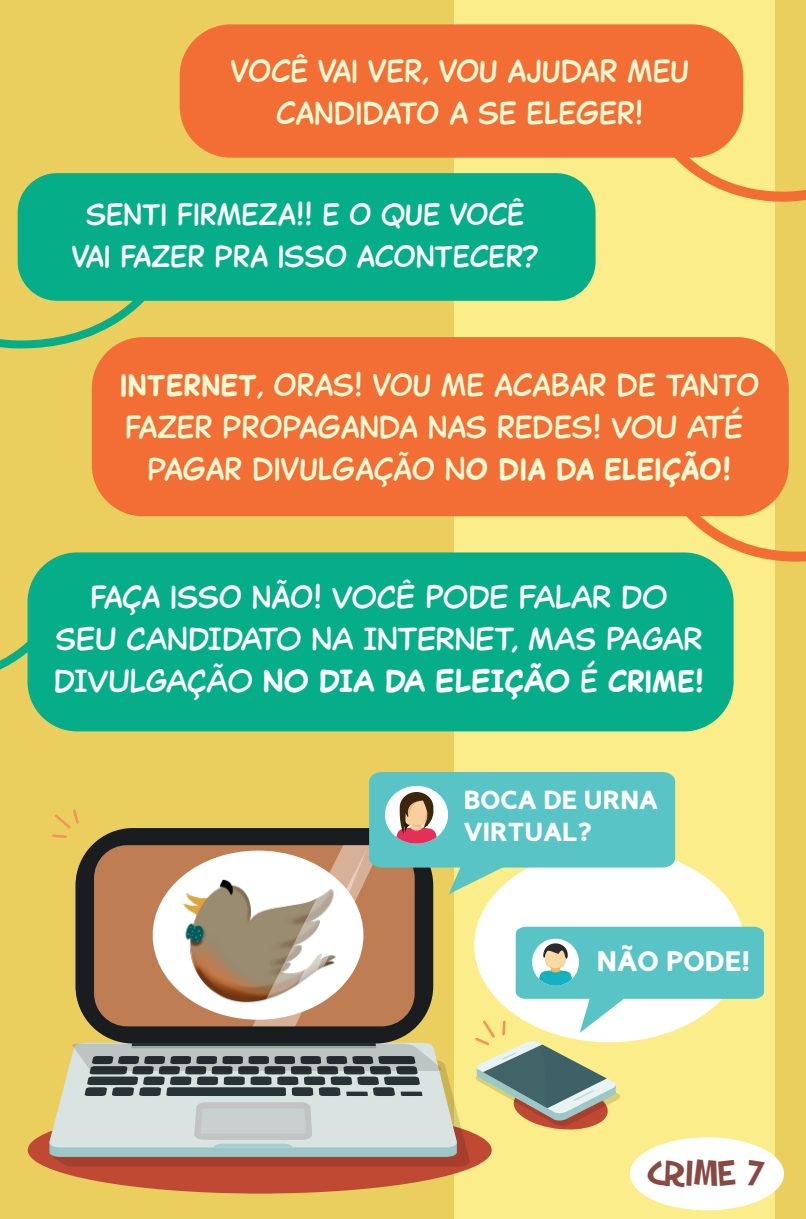
<style>
.page{position:relative;width:806px;height:1219px;background:#fff}
.page>*{position:absolute;margin:0;border:0;box-sizing:border-box;transform-origin:0 0}
.t1{font:38px "SF Slapstick Comic";color:#884943}
.t2{font:30px/42px "Captain Comic";color:#fcf9d3;text-align:center}
.t3{font:30px/42px "Captain Comic";color:#fff;text-align:center}
.t4{font:29px/42px "Captain Comic";color:#fff;text-align:center}
.t5{font:900 28px "Perspective Sans";color:#fff;scale:.96 1}
.t6{font:900 26px/32px "Perspective Sans";color:#fff;scale:.96 1}
.s1{font-weight:700}
</style>
<div class="page">
<div style="left:0;top:0;width:805px;height:1219px;background:#eacf5f"></div>
<div style="left:454px;top:0;width:320px;height:1219px;background:#faed8a"></div>
<div style="left:18px;top:173px;width:577px;height:128px;background:#05ae89;border-radius:39px"></div>
<div style="left:92px;top:337px;width:696px;height:179px;background:#f26e35;border-radius:51px"></div>
<div style="left:27px;top:552px;width:706px;height:179px;background:#05ae89;border-radius:49px"></div>
<div style="left:28px;top:1106px;width:463px;height:87px;background:#c04934;border-radius:50%"></div>
<svg style="left:54px;top:1147px;width:415px;height:20px;background:#a83f2d"></svg>
<svg style="left:49px;top:1147px;width:408px;height:10px;background:#9dc6c5"></svg>
<svg style="left:52px;top:772px;width:711px;height:375px"></svg>
<div style="left:179px;top:24px;width:563px;height:134px;background:#f26e35;border-radius:51px"></div>
<svg style="left:0;top:616px;width:30px;height:81px"></svg>
<svg style="left:0;top:280px;width:159px;height:81px"></svg>
<svg style="left:667px;top:490px;width:138px;height:83px"></svg>
<svg style="left:654px;top:130px;width:151px;height:83px"></svg>
<div style="left:629px;top:1137px;width:154px;height:73px;background:#fff;border-radius:50%"></div>
<p class="t2" style="left:231px;top:50px;width:459px">VOCÊ VAI VER, VOU AJUDAR MEU<br>CANDIDATO A SE ELEGER!</p>
<p class="t4" style="left:72px;top:193px;width:468px">SENTI FIRMEZA!! E O QUE VOCÊ<br>VAI FAZER PRA ISSO ACONTECER?</p>
<p class="t2" style="left:120px;top:363px;width:640px"><span class="s1">INTERNET</span>, ORAS! VOU ME ACABAR DE TANTO<br>FAZER PROPAGANDA NAS REDES! VOU ATÉ<br>PAGAR DIVULGAÇÃO N<span class="s1">O DIA DA ELEIÇÃO!</span></p>
<p class="t3" style="left:54px;top:576px;width:651px">FAÇA ISSO NÃO! VOCÊ PODE FALAR DO<br>SEU CANDIDATO NA INTERNET, MAS PAGAR<br>DIVULGAÇÃO <span class="s1">NO DIA DA ELEIÇÃO</span> É <span class="s1">CRIME!</span></p>
<p class="t6" style="left:463px;top:784px;width:204px">BOCA DE URNA<br>VIRTUAL?</p>
<p class="t5" style="left:596px;top:945px;width:161px">NÃO PODE!</p>
<p class="t1" style="left:647px;top:1149px;width:118px">CRIME 7</p>
</div>
